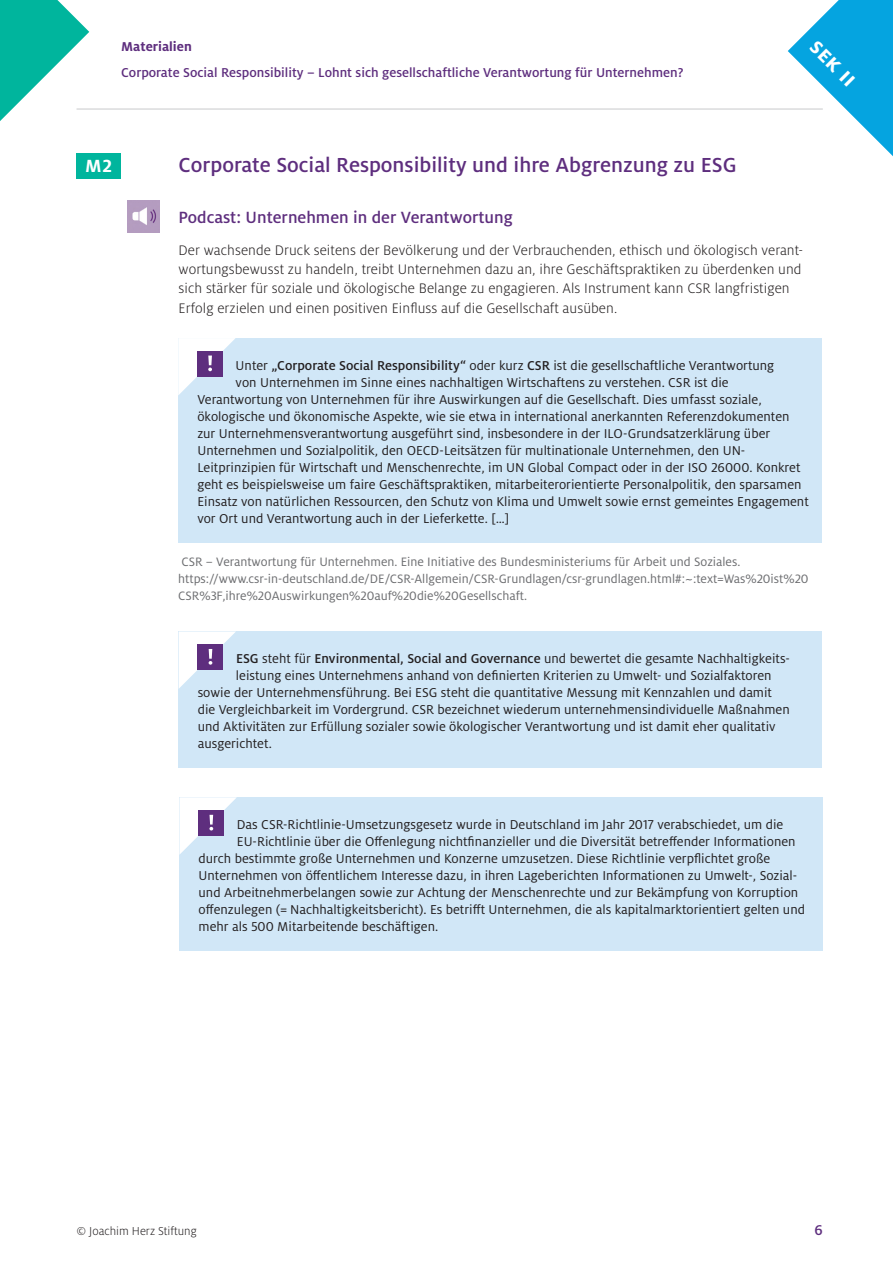
<style>
.page{position:relative;width:893px;height:1263px;background:#fff}
.page>*{position:absolute;margin:0;border:0;box-sizing:border-box;transform-origin:0 0}
.t1{font:700 24px "Milo OT";color:#fff}
.t2{font:500 22.5px "Milo OT";color:#5e2e7e}
.t3{font:700 19.5px "Milo OT";color:#fff}
.t4{font:500 18px "Milo OT";color:#5e2e7e}
.t5{font:500 15.75px "Milo OT";color:#5e2e7e}
.t6{font:300 15.3px/19.2px "Milo OT";letter-spacing:.005em;color:#231f20}
.t7{font:14.25px "Milo OT";color:#231f20}
.t8{font:500 14.25px "Milo OT";color:#5e2e7e}
.t9{font:700 14.25px "Milo OT";color:#5e2e7e}
.t10{font:13.5px/17px "Milo OT";color:#6c6d70}
.t11{font:300 12.75px "Milo OT";color:#231f20}
.s1{font-weight:500}
</style>
<div class="page">
<svg style="left:0;top:0;width:89px;height:121px"></svg>
<svg style="left:788px;top:0;width:105px;height:156px"></svg>
<hr style="left:77px;top:108px;width:746px;height:2px;background:#d1d2d4">
<div style="left:178px;top:338px;width:644px;height:204px;background:#d1e7f7"></div>
<svg style="left:178px;top:338px;width:57px;height:57px"></svg>
<div style="left:77px;top:153px;width:44px;height:26px;background:#00b59d"></div>
<img style="left:128px;top:201px;width:31px;height:32px">
<div style="left:179px;top:631px;width:643px;height:137px;background:#d1e7f7"></div>
<svg style="left:179px;top:631px;width:57px;height:57px"></svg>
<div style="left:179px;top:797px;width:644px;height:153px;background:#d1e7f7"></div>
<svg style="left:179px;top:797px;width:58px;height:58px"></svg>
<p class="t9" style="left:121px;top:39px;width:72px">Materialien</p>
<p class="t8" style="left:121px;top:64px;width:564px">Corporate Social Responsibility – Lohnt sich gesellschaftliche Verantwortung für Unternehmen?</p>
<h1 class="t1" style="left:823px;top:33px;width:57px;rotate:45deg">sek II</h1>
<h3 class="t3" style="left:85px;top:155px;width:29px">M2</h3>
<h2 class="t2" style="left:179px;top:153px;width:560px">Corporate Social Responsibility und ihre Abgrenzung zu ESG</h2>
<p class="t4" style="left:179px;top:208px;width:336px">Podcast: Unternehmen in der Verantwortung</p>
<p class="t6" style="left:179px;top:241px;width:626px">Der wachsende Druck seitens der Bevölkerung und der Verbrauchenden, ethisch und ökologisch verant&shy;wortungsbewusst zu handeln, treibt Unternehmen dazu an, ihre Geschäftspraktiken zu überdenken und sich stärker für soziale und ökologische Belange zu engagieren. Als Instrument kann CSR langfristigen Erfolg erzielen und einen positiven Einfluss auf die Gesellschaft ausüben.</p>
<p class="t7" style="left:236px;top:358px;width:540px">Unter <span class="s1">„Corporate Social Responsibility“</span> oder kurz <span class="s1">CSR</span> ist die gesellschaftliche Verantwortung</p>
<p class="t7" style="left:236px;top:375px;width:494px">von Unternehmen im Sinne eines nachhaltigen Wirtschaftens zu verstehen. CSR ist die</p>
<p class="t7" style="left:197px;top:392px;width:566px">Verantwortung von Unternehmen für ihre Auswirkungen auf die Gesellschaft. Dies umfasst soziale,</p>
<p class="t7" style="left:197px;top:409px;width:594px">ökologische und ökonomische Aspekte, wie sie etwa in international anerkannten Referenzdokumenten</p>
<p class="t7" style="left:197px;top:426px;width:574px">zur Unternehmensverantwortung ausgeführt sind, insbesondere in der ILO-Grundsatzerklärung über</p>
<p class="t7" style="left:197px;top:443px;width:549px">Unternehmen und Sozialpolitik, den OECD-Leitsätzen für multinationale Unternehmen, den UN-</p>
<p class="t7" style="left:197px;top:460px;width:605px">Leitprinzipien für Wirtschaft und Menschenrechte, im UN Global Compact oder in der ISO 26000. Konkret</p>
<p class="t7" style="left:197px;top:477px;width:606px">geht es beispielsweise um faire Geschäftspraktiken, mitarbeiterorientierte Personalpolitik, den sparsamen</p>
<p class="t7" style="left:197px;top:494px;width:613px">Einsatz von natürlichen Ressourcen, den Schutz von Klima und Umwelt sowie ernst gemeintes Engagement</p>
<p class="t7" style="left:197px;top:511px;width:313px">vor Ort und Verantwortung auch in der Lieferkette. […]</p>
<p class="t10" style="left:178px;top:553px;width:632px">CSR – Verantwortung für Unternehmen. Eine Initiative des Bundesministeriums für Arbeit und Soziales. https://www.csr-in-deutschland.de/DE/CSR-Allgemein/CSR-Grundlagen/csr-grundlagen.html#:~:text=Was%20ist%20<br>CSR%3F,ihre%20Auswirkungen%20auf%20die%20Gesellschaft.</p>
<p class="t7" style="left:236px;top:651px;width:555px"><span class="s1">ESG</span> steht für <span class="s1">Environmental, Social and Governance</span> und bewertet die gesamte Nachhaltigkeits-</p>
<p class="t7" style="left:236px;top:668px;width:537px">leistung eines Unternehmens anhand von definierten Kriterien zu Umwelt- und Sozialfaktoren</p>
<p class="t7" style="left:198px;top:685px;width:576px">sowie der Unternehmensführung. Bei ESG steht die quantitative Messung mit Kennzahlen und damit</p>
<p class="t7" style="left:198px;top:702px;width:593px">die Vergleichbarkeit im Vordergrund. CSR bezeichnet wiederum unternehmensindividuelle Maßnahmen</p>
<p class="t7" style="left:198px;top:719px;width:579px">und Aktivitäten zur Erfüllung sozialer sowie ökologischer Verantwortung und ist damit eher qualitativ</p>
<p class="t7" style="left:198px;top:736px;width:76px">ausgerichtet.</p>
<p class="t7" style="left:237px;top:817px;width:548px">Das CSR-Richtlinie-Umsetzungsgesetz wurde in Deutschland im Jahr 2017 verabschiedet, um die</p>
<p class="t7" style="left:237px;top:834px;width:560px">EU-Richtlinie über die Offenlegung nichtfinanzieller und die Diversität betreffender Informationen</p>
<p class="t7" style="left:199px;top:851px;width:573px">durch bestimmte große Unternehmen und Konzerne umzusetzen. Diese Richtlinie verpflichtet große</p>
<p class="t7" style="left:199px;top:868px;width:600px">Unternehmen von öffentlichem Interesse dazu, in ihren Lageberichten Informationen zu Umwelt-, Sozial-</p>
<p class="t7" style="left:199px;top:885px;width:601px">und Arbeitnehmerbelangen sowie zur Achtung der Menschenrechte und zur Bekämpfung von Korruption</p>
<p class="t7" style="left:199px;top:902px;width:608px">offenzulegen (= Nachhaltigkeitsbericht). Es betrifft Unternehmen, die als kapitalmarktorientiert gelten und</p>
<p class="t7" style="left:199px;top:919px;width:241px">mehr als 500 Mitarbeitende beschäftigen.</p>
<p class="t11" style="left:77px;top:1224px;width:122px">© Joachim Herz Stiftung</p>
<p class="t5" style="left:814px;top:1222px;width:10px">6</p>
</div>
